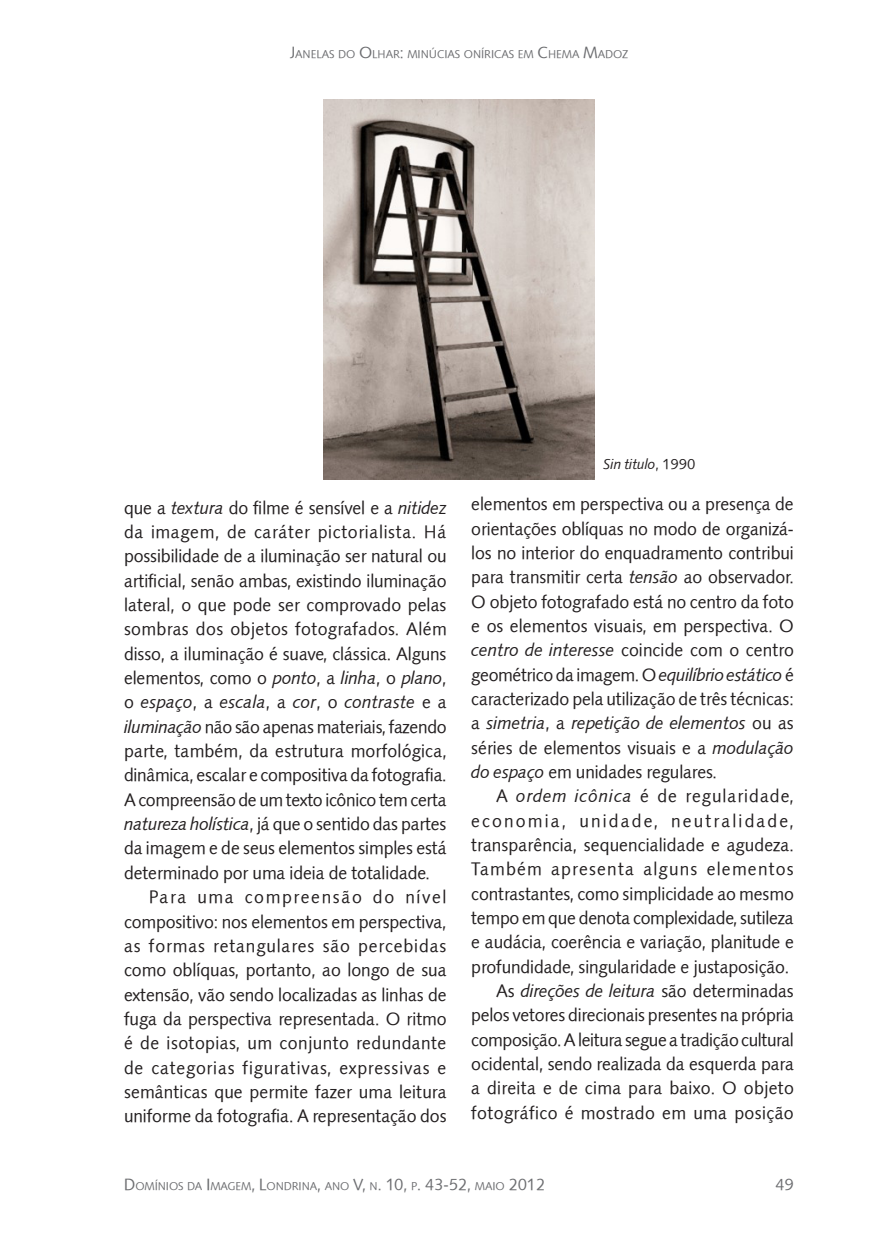
<style>
.page{position:relative;width:893px;height:1241px;background:#fff}
.page>*{position:absolute;margin:0;border:0;box-sizing:border-box;transform-origin:0 0}
.corpo{font:17.5px/24.3px "Symphony";color:#231f20;text-align:justify}
.t1{font:15.75px "Symphony";color:#6c6d70}
.legenda{font:italic 14px "Symphony";color:#231f20}
.t2{font:11.03px "Symphony";color:#6c6d70}
.s1{font-size:15.75px}
.s2{font-style:italic}
.s3{font-style:normal}
</style>
<div class="page">
<img style="left:324px;top:99px;width:270px;height:380px">
<p class="t2" style="left:290px;top:47px;width:340px"><span class="s1">J</span>ANELAS DO <span class="s1">O</span>LHAR<span class="s1">:</span> MINÚCIAS ONÍRICAS EM <span class="s1">C</span>HEMA <span class="s1">M</span>ADOZ</p>
<p class="corpo" style="left:124px;top:495px;width:324px">que a <span class="s2">textura</span> do filme é sensível e a <span class="s2">nitidez </span>da imagem, de caráter pictorialista. Há possibilidade de a iluminação ser natural ou artificial, senão ambas, existindo iluminação lateral, o que pode ser comprovado pelas sombras dos objetos fotografados. Além disso, a iluminação é suave, clássica. Alguns elementos, como o <span class="s2">ponto</span>, a <span class="s2">linha</span>, o <span class="s2">plano</span>, o <span class="s2">espaço</span>, a <span class="s2">escala</span>, a <span class="s2">cor</span>, o <span class="s2">contraste</span> e a <span class="s2">iluminação</span> não são apenas materiais, fazendo parte, também, da estrutura morfológica, dinâmica, escalar e compositiva da fotografia.<br>A compreensão de um texto icônico tem certa <span class="s2">natureza holística</span>, já que o sentido das partes da imagem e de seus elementos simples está determinado por uma ideia de totalidade.</p>
<p class="corpo" style="left:124px;top:884px;width:324px;text-indent:25px">Para uma compreensão do nível compositivo: nos elementos em perspectiva, as formas retangulares são percebidas como oblíquas, portanto, ao longo de sua extensão, vão sendo localizadas as linhas de fuga da perspectiva representada. O ritmo é de isotopias, um conjunto redundante de categorias figurativas, expressivas e semânticas que permite fazer uma leitura uniforme da fotografia. A representação dos</p>
<p class="legenda" style="left:604px;top:456px;width:93px">Sin titulo<span class="s3">, 1990</span></p>
<p class="corpo" style="left:471px;top:492px;width:324px">elementos em perspectiva ou a presença de orientações oblíquas no modo de organizá&shy;los no interior do enquadramento contribui para transmitir certa <span class="s2">tensão</span> ao observador.<br>O objeto fotografado está no centro da foto e os elementos visuais, em perspectiva. O <span class="s2">centro de interesse</span> coincide com o centro geométrico da imagem. O <span class="s2">equilíbrio estático</span> é caracterizado pela utilização de três técnicas: a <span class="s2">simetria</span>, a <span class="s2">repetição de elementos</span> ou as séries de elementos visuais e a <span class="s2">modulação do espaço</span> em unidades regulares.</p>
<p class="corpo" style="left:471px;top:784px;width:324px;text-indent:25px">A <span class="s2">ordem icônica</span> é de regularidade, economia, unidade, neutralidade, transparência, sequencialidade e agudeza.<br>Também apresenta alguns elementos contrastantes, como simplicidade ao mesmo tempo em que denota complexidade, sutileza e audácia, coerência e variação, planitude e profundidade, singularidade e justaposição.</p>
<p class="corpo" style="left:471px;top:978px;width:324px;text-indent:25px">As <span class="s2">direções de leitura</span> são determinadas pelos vetores direcionais presentes na própria composição. A leitura segue a tradição cultural ocidental, sendo realizada da esquerda para a direita e de cima para baixo. O objeto fotográfico é mostrado em uma posição</p>
<p class="t2" style="left:124px;top:1178px;width:423px"><span class="s1">D</span>OMÍNIOS DA <span class="s1">I</span> MAGEM<span class="s1">, L</span>ONDRINA<span class="s1">,</span> ANO <span class="s1">V,</span> N<span class="s1">. 10,</span> P<span class="s1">. 43-52,</span> MAIO <span class="s1">2012</span></p>
<p class="t1" style="left:775px;top:1173px;width:20px">49</p>
</div>
